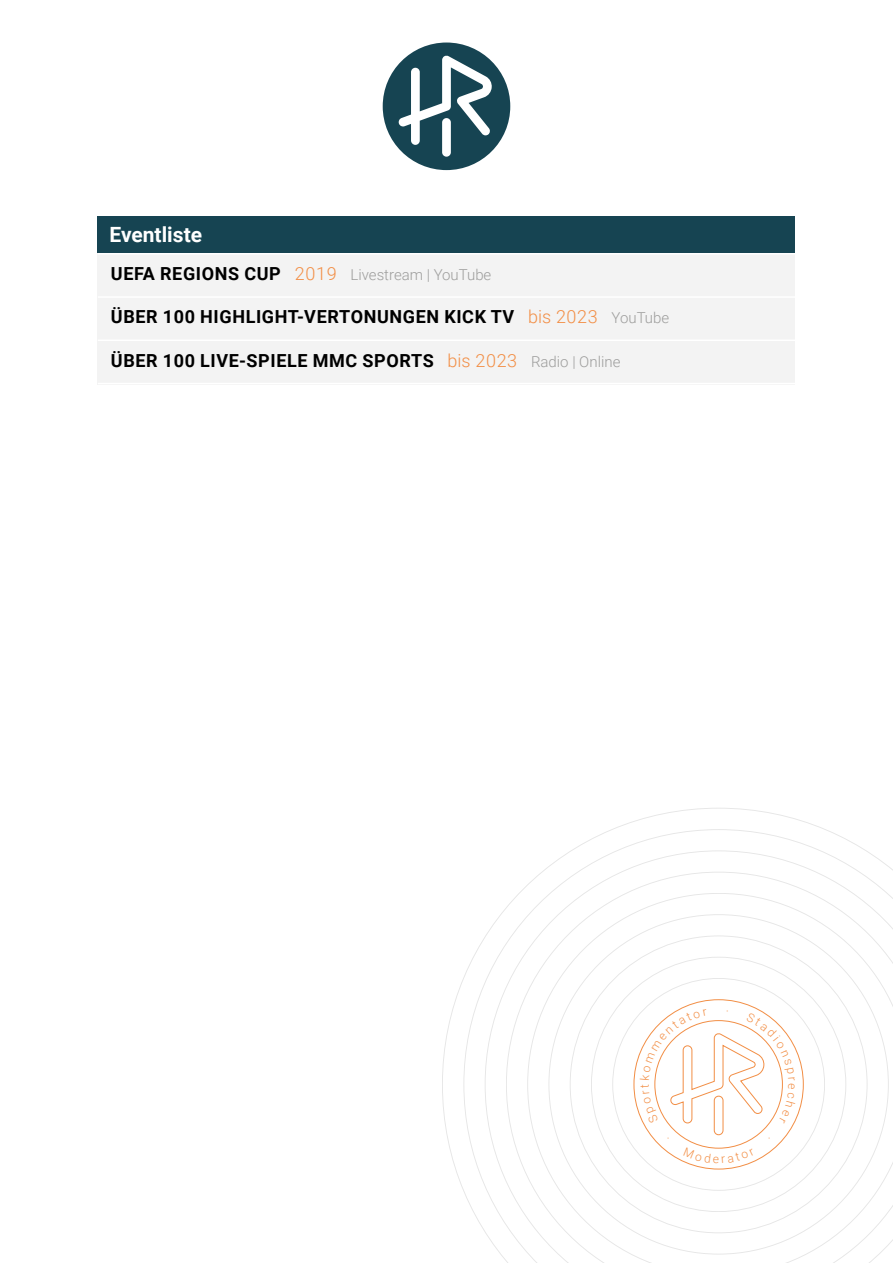
<style>
.page{position:relative;width:893px;height:1263px;background:#fff}
.page>*{position:absolute;margin:0;border:0;box-sizing:border-box;transform-origin:0 0}
.t1{font:700 21px "Roboto";color:#fff}
.t2{font:700 18px "Roboto";letter-spacing:.035em;color:#000}
.t3{font:300 15px "Roboto";color:#9d9d9c}
.s1{font-weight:700;font-size:18px;color:#000}
.s2{font-size:18px;color:#f28e45}
.s3{font-weight:300;color:#f28e45}
.s4{font-weight:300;font-size:15px;color:#9d9d9c}
</style>
<div class="page">
<div style="left:98px;top:253px;width:697px;height:131px;background:#f3f3f3"></div>
<div style="left:98px;top:216px;width:697px;height:37px;background:#164452"></div>
<hr style="left:98px;top:383px;width:697px;height:1px;background:#fff">
<hr style="left:98px;top:253px;width:697px;height:1px;background:#fff">
<hr style="left:98px;top:296px;width:697px;height:2px;background:#fff">
<hr style="left:98px;top:340px;width:697px;height:1px;background:#fff">
<svg style="left:442px;top:808px;width:451px;height:455px"></svg>
<svg style="left:383px;top:43px;width:127px;height:127px"></svg>
<svg style="left:640px;top:1009px;width:155px;height:154px"></svg>
<p class="t1" style="left:109px;top:226px;width:94px">Eventliste</p>
<p class="t3" style="left:111px;top:268px;width:382px"><span class="s1">UEFA REGIONS CUP</span> <span class="s2">2019</span> Livestream | YouTube</p>
<p class="t2" style="left:111px;top:304px;width:560px">ÜBER 100 HIGHLIGHT-VERTONUNGEN KICK TV <span class="s3">bis 2023</span> <span class="s4">YouTube</span></p>
<p class="t2" style="left:111px;top:348px;width:511px">ÜBER 100 LIVE-SPIELE MMC SPORTS <span class="s3">bis 2023</span> <span class="s4">Radio | Online</span></p>
</div>
